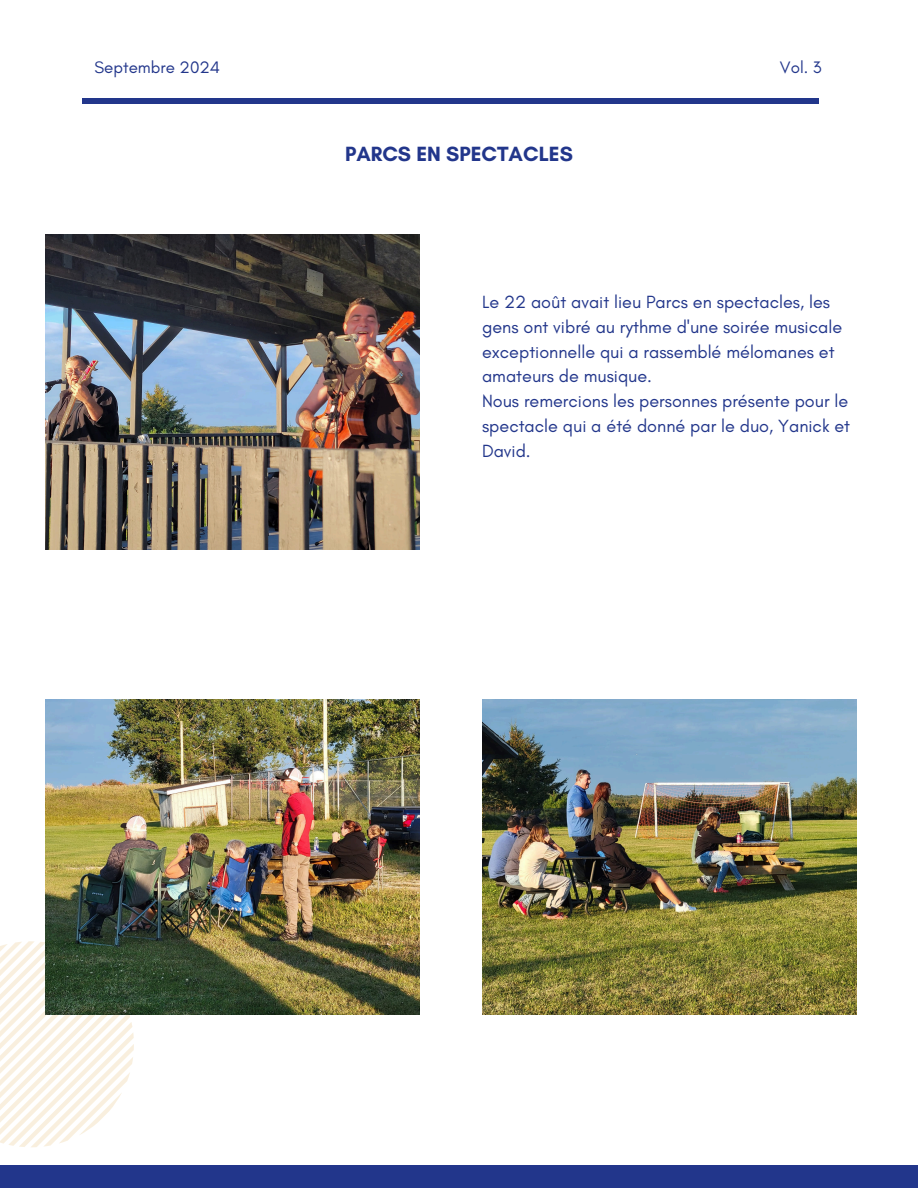
<style>
.page{position:relative;width:918px;height:1188px;background:#fff}
.page>*{position:absolute;margin:0;border:0;box-sizing:border-box;transform-origin:0 0}
.t1{font:700 21px "Glacial Indifference";color:#22368b}
.t2{font:18px/24.8px "Glacial Indifference";color:#22368b}
.t3{font:16.95px "Glacial Indifference";color:#22368b}
</style>
<div class="page">
<img style="left:45px;top:235px;width:375px;height:315px">
<div style="left:0;top:1165px;width:918px;height:23px;background:#22368b"></div>
<div style="left:82px;top:98px;width:737px;height:5px;background:#22368b"></div>
<svg style="left:0;top:941px;width:134px;height:206px"></svg>
<img style="left:45px;top:700px;width:375px;height:315px">
<img style="left:482px;top:700px;width:375px;height:315px">
<p class="t3" style="left:95px;top:57px;width:127px">Septembre 2024</p>
<p class="t3" style="left:780px;top:57px;width:43px">Vol. 3</p>
<h1 class="t1" style="left:345px;top:141px;width:229px">PARCS EN SPECTACLES</h1>
<p class="t2" style="left:482px;top:289px;width:362px">Le 22 août avait lieu Parcs en spectacles, les gens ont vibré au rythme d'une soirée musicale exceptionnelle qui a rassemblé mélomanes et amateurs de musique.</p>
<p class="t2" style="left:482px;top:388px;width:370px;text-align:justify">Nous remercions les personnes présente pour le spectacle qui a été donné par le duo, Yanick et David.</p>
</div>
